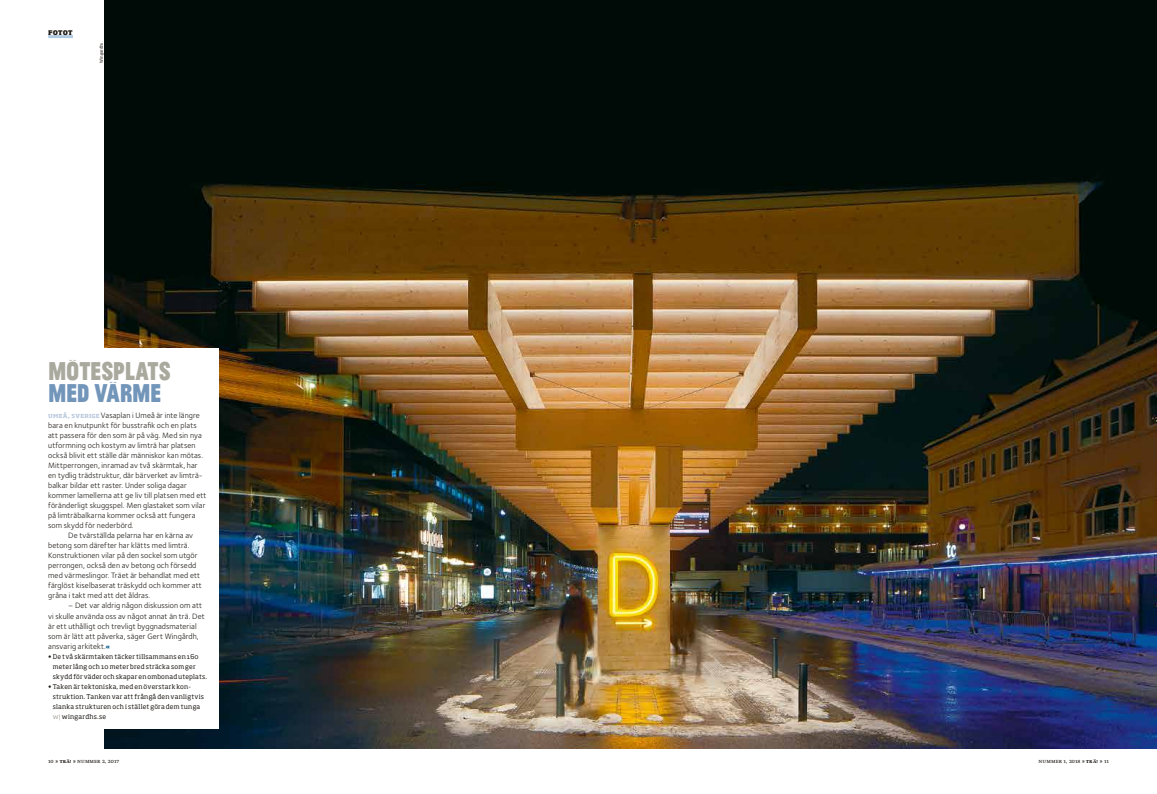
<style>
.page{position:relative;width:1157px;height:794px;background:#fff}
.page>*{position:absolute;margin:0;border:0;box-sizing:border-box;transform-origin:0 0}
.t1{font:27px "Jean Luc";letter-spacing:-.01em;color:#aaa99e}
.t2{font:27px "Jean Luc";letter-spacing:-.015em;color:#7295ba}
.t3{font:8px/10px "Foundry Sterling Book OSF";letter-spacing:.015em;color:#1d1914}
.t4{font:800 8px "Soho Std";letter-spacing:-.015em;color:#1d1914}
.t5{font:6.5px/10px "Soho Std";letter-spacing:.025em;color:#1d1914}
.t6{font:6px "Swift Neue LT Pro";letter-spacing:.005em;color:#1d1914}
.t7{font:4px "Soho Std";letter-spacing:-.015em;color:#1d1914}
.s1{font-family:"Soho Std";font-weight:700;font-size:7px;color:#bac9df}
.s2{font-family:"Foundry Sterling";font-weight:800;color:#00548e}
.s3{color:#aaa99e}
.s4{font-weight:700}
.s5{font-weight:700;font-size:5.5px}
</style>
<div class="page">
<img style="left:105px;top:0;width:1052px;height:748px">
<div style="left:99px;top:348px;width:119px;height:380px;background:#fff"></div>
<hr style="left:48px;top:35px;width:25px;height:3px;background:#b0cae2">
<p class="t4" style="left:48px;top:26px;width:26px">fotot</p>
<p class="t7" style="left:99px;top:63px;width:22px;rotate:-90deg">Wingardhs</p>
<h1 class="t1" style="left:48px;top:353px;width:124px">MÖTESPLATS</h1>
<h1 class="t2" style="left:48px;top:375px;width:114px">MED VÄRME</h1>
<p class="t3" style="left:48px;top:410px;width:153px"><span class="s1">umeå, sverige</span> Vasaplan i Umeå är inte längre</p>
<p class="t3" style="left:48px;top:420px;width:150px">bara en knutpunkt för busstrafik och en plats</p>
<p class="t3" style="left:48px;top:430px;width:155px">att passera för den som är på väg. Med sin nya</p>
<p class="t3" style="left:48px;top:440px;width:149px">utformning och kostym av limträ har platsen</p>
<p class="t3" style="left:48px;top:450px;width:156px">också blivit ett ställe där människor kan mötas.</p>
<p class="t3" style="left:48px;top:460px;width:151px">Mittperrongen, inramad av två skärmtak, har</p>
<p class="t3" style="left:48px;top:470px;width:156px">en tydlig trädstruktur, där bärverket av limträ-</p>
<p class="t3" style="left:48px;top:480px;width:140px">balkar bildar ett raster. Under soliga dagar</p>
<p class="t3" style="left:48px;top:490px;width:160px">kommer lamellerna att ge liv till platsen med ett</p>
<p class="t3" style="left:48px;top:500px;width:159px">föränderligt skuggspel. Men glastaket som vilar</p>
<p class="t3" style="left:48px;top:510px;width:149px">på limträbalkarna kommer också att fungera</p>
<p class="t3" style="left:48px;top:520px;width:87px">som skydd för nederbörd.</p>
<p class="t3" style="left:68px;top:530px;width:126px">De tvärställda pelarna har en kärna av</p>
<p class="t3" style="left:48px;top:540px;width:143px">betong som därefter har klätts med limträ.</p>
<p class="t3" style="left:48px;top:550px;width:151px">Konstruktionen vilar på den sockel som utgör</p>
<p class="t3" style="left:48px;top:560px;width:150px">perrongen, också den av betong och försedd</p>
<p class="t3" style="left:48px;top:570px;width:153px">med värmeslingor. Träet är behandlat med ett</p>
<p class="t3" style="left:48px;top:580px;width:155px">färglöst kiselbaserat träskydd och kommer att</p>
<p class="t3" style="left:48px;top:590px;width:103px">gråna i takt med att det åldras.</p>
<p class="t3" style="left:48px;top:600px;width:158px;text-indent:20px">– Det var aldrig någon diskussion om att vi skulle använda oss av något annat än trä. Det är ett uthålligt och trevligt byggnadsmaterial som är lätt att påverka, säger Gert Wingårdh, ansvarig arkitekt.<span class="s2">«</span></p>
<p class="t5" style="left:53px;top:651px;width:156px;text-indent:-5px">• De två skärmtaken täcker tillsammans en 160 meter lång och 10 meter bred sträcka som ger skydd för väder och skapar en ombonad uteplats.</p>
<p class="t5" style="left:53px;top:681px;width:153px;text-indent:-5px">• Taken är tektoniska, med en överstark kon&shy;struktion. Tanken var att frångå den vanligtvis slanka strukturen och i stället göra dem tunga <span class="s3">w|</span> wingardhs.se</p>
<p class="t6" style="left:48px;top:757px;width:72px">10 <span class="s4">»</span> <span class="s5">trä!</span> <span class="s4">»</span> nummer 2, 2017</p>
<p class="t6" style="left:1038px;top:757px;width:72px">nummer 1, 2018 <span class="s4">»</span> <span class="s5">trä!</span> <span class="s4">»</span> 11</p>
</div>
